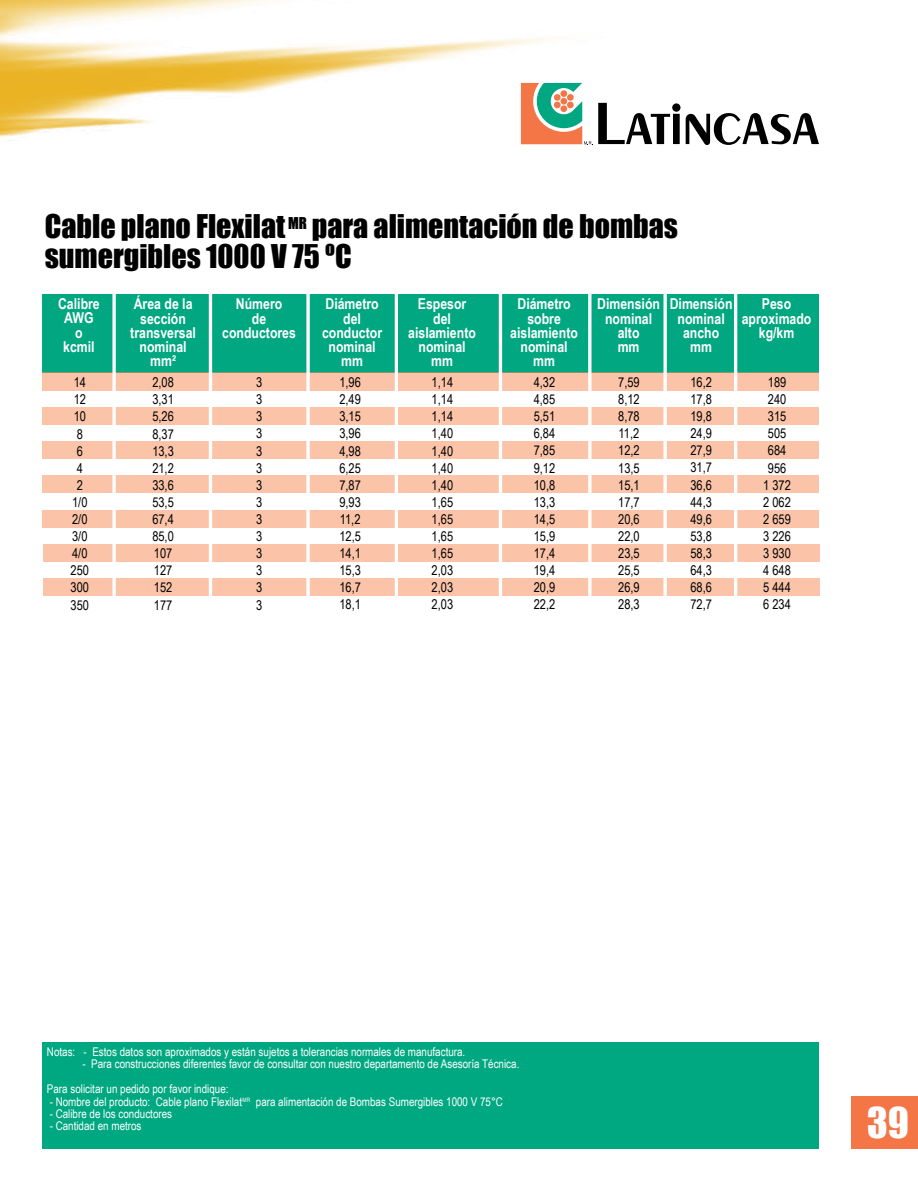
<style>
.page{position:relative;width:918px;height:1188px;background:#fff}
.page>*{position:absolute;margin:0;border:0;box-sizing:border-box;transform-origin:0 0}
.t1{font:39px "Impact";color:#fff}
.t2{font:30px/30px "Impact";color:#000}
.t3{font:700 15px/14.1px "Arial Narrow";color:#fff;text-align:center}
.t4{font:15px "Impact";color:#000}
.t5{font:13.5px/17.1px "Arial Narrow";color:#000;text-align:justify}
.t6{font:12px/24.8px "Arial Narrow";color:#fff}
.t7{font:6px "Arial Narrow";color:#fff}
</style>
<div class="page">
<img style="left:0;top:0;width:582px;height:144px">
<svg style="left:521px;top:83px;width:298px;height:62px"></svg>
<div style="left:851px;top:1096px;width:67px;height:53px;background:#f47647"></div>
<div style="left:43px;top:294px;width:776px;height:79px;background:#00a781"></div>
<div style="left:42px;top:407px;width:777px;height:18px;background:#fbc4a8"></div>
<div style="left:42px;top:373px;width:777px;height:18px;background:#fbc4a8"></div>
<div style="left:42px;top:441px;width:777px;height:18px;background:#fbc4a8"></div>
<div style="left:42px;top:476px;width:777px;height:17px;background:#fbc4a8"></div>
<div style="left:42px;top:510px;width:777px;height:17px;background:#fbc4a8"></div>
<div style="left:43px;top:544px;width:776px;height:18px;background:#fbc4a8"></div>
<div style="left:43px;top:578px;width:776px;height:18px;background:#fbc4a8"></div>
<hr style="left:395px;top:287px;width:3px;height:339px;background:#fff">
<svg style="left:588px;top:294px;width:4px;height:302px"></svg>
<svg style="left:734px;top:294px;width:3px;height:302px"></svg>
<svg style="left:499px;top:294px;width:3px;height:302px"></svg>
<svg style="left:306px;top:294px;width:4px;height:302px"></svg>
<svg style="left:209px;top:294px;width:3px;height:302px"></svg>
<svg style="left:112px;top:294px;width:4px;height:302px"></svg>
<svg style="left:663px;top:294px;width:4px;height:302px"></svg>
<div style="left:43px;top:1042px;width:776px;height:106px;background:#00a882"></div>
<h2 class="t2" style="left:45px;top:211px;width:635px">Cable plano Flexilat para alimentación de bombas sumergibles 1000 V 75 ºC</h2>
<p class="t4" style="left:288px;top:211px;width:20px">MR</p>
<p class="t3" style="left:58px;top:296px;width:43px">Calibre<br>AWG<br>o kcmil</p>
<p class="t5" style="left:71px;top:373px;width:20px;text-align:center">14<br>12<br>10<br>8<br>6<br>4<br>2<br>1/0<br>2/0<br>3/0<br>4/0<br>250<br>300<br>350</p>
<p class="t3" style="left:130px;top:296px;width:67px">Área de la sección transversal nominal mm²</p>
<p class="t3" style="left:597px;top:296px;width:64px">Dimensión nominal alto<br>mm</p>
<p class="t3" style="left:670px;top:296px;width:64px">Dimensión nominal ancho<br>mm</p>
<p class="t3" style="left:742px;top:296px;width:71px">Peso aproximado kg/km</p>
<p class="t3" style="left:222px;top:296px;width:75px">Número<br>de conductores</p>
<p class="t3" style="left:322px;top:296px;width:62px">Diámetro del conductor nominal mm</p>
<p class="t3" style="left:510px;top:296px;width:69px">Diámetro sobre aislamiento nominal mm</p>
<p class="t3" style="left:408px;top:296px;width:69px">Espesor del aislamiento nominal mm</p>
<p class="t5" style="left:152px;top:373px;width:23px">2,08<br>3,31<br>5,26<br>8,37<br>13,3<br>21,2<br>33,6<br>53,5<br>67,4<br>85,0<br>107<br>127<br>152<br>177</p>
<p class="t5" style="left:256px;top:373px;width:8px">3<br>3<br>3<br>3<br>3<br>3<br>3<br>3<br>3<br>3<br>3<br>3<br>3<br>3</p>
<p class="t5" style="left:339px;top:373px;width:23px">1,96<br>2,49<br>3,15<br>3,96<br>4,98<br>6,25<br>7,87<br>9,93<br>11,2<br>12,5<br>14,1<br>15,3<br>16,7<br>18,1</p>
<p class="t5" style="left:432px;top:373px;width:23px">1,14<br>1,14<br>1,14<br>1,40<br>1,40<br>1,40<br>1,40<br>1,65<br>1,65<br>1,65<br>1,65<br>2,03<br>2,03<br>2,03</p>
<p class="t5" style="left:534px;top:373px;width:23px">4,32<br>4,85<br>5,51<br>6,84<br>7,85<br>9,12<br>10,8<br>13,3<br>14,5<br>15,9<br>17,4<br>19,4<br>20,9<br>22,2</p>
<p class="t5" style="left:618px;top:373px;width:23px">7,59<br>8,12<br>8,78<br>11,2<br>12,2<br>13,5<br>15,1<br>17,7<br>20,6<br>22,0<br>23,5<br>25,5<br>26,9<br>28,3</p>
<p class="t5" style="left:690px;top:373px;width:23px">16,2<br>17,8<br>19,8<br>24,9<br>27,9<br>31,7<br>36,6<br>44,3<br>49,6<br>53,8<br>58,3<br>64,3<br>68,6<br>72,7</p>
<p class="t5" style="left:763px;top:373px;width:29px;text-align:center">189<br>240<br>315<br>505<br>684<br>956<br>1 372<br>2 062<br>2 659<br>3 226<br>3 930<br>4 648<br>5 444<br>6 234</p>
<p class="t6" style="left:47px;top:1039px;width:420px">Notas: - Estos datos son aproximados y están sujetos a tolerancias normales de manufactura.</p>
<p class="t6" style="left:47px;top:1051px;width:474px;text-indent:36px">- Para construcciones diferentes favor de consultar con nuestro departamento de Asesoría Técnica.<br>Para solicitar un pedido por favor indique:</p>
<p class="t6" style="left:50px;top:1089px;width:455px">- Nombre del producto: Cable plano Flexilat para alimentación de Bombas Sumergibles 1000 V 75°C</p>
<p class="t6" style="left:50px;top:1101px;width:124px">- Calibre de los conductores</p>
<p class="t6" style="left:50px;top:1113px;width:93px">- Cantidad en metros</p>
<p class="t7" style="left:243px;top:1095px;width:9px">MR</p>
<h1 class="t1" style="left:867px;top:1092px;width:43px">39</h1>
</div>
